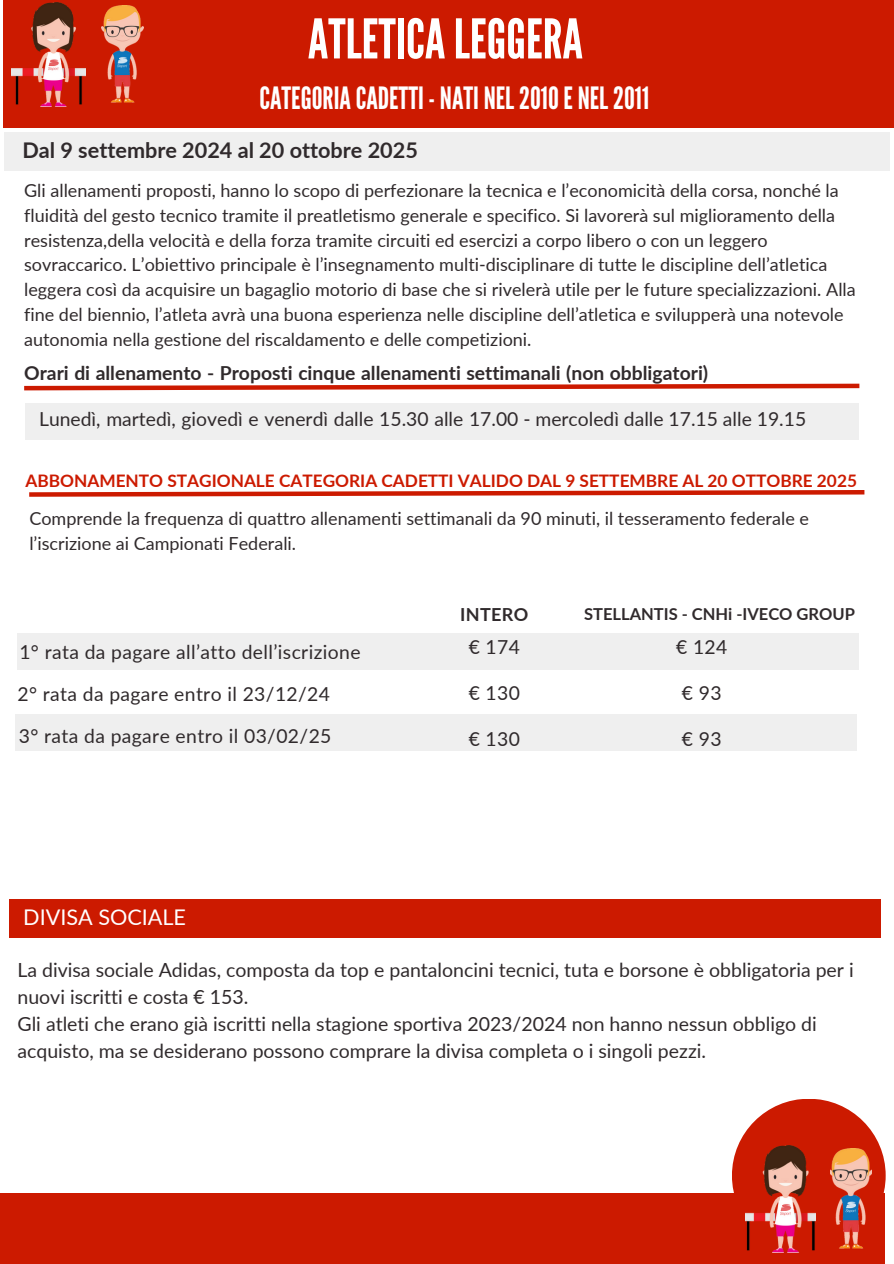
<style>
.page{position:relative;width:894px;height:1264px;background:#fff}
.page>*{position:absolute;margin:0;border:0;box-sizing:border-box;transform-origin:0 0}
.t1{font:54.6px "League Gothic";color:#fff}
.t2{font:30.6px "League Gothic";color:#fff}
.t3{font:700 21.6px "Lato";color:#302a2c}
.t4{font:21.6px "Lato";color:#fff}
.t5{font:19.5px/27px "Lato";color:#302a2c}
.t6{font:19.35px "Lato";letter-spacing:.02em;color:#302a2c}
.t7{font:19.35px "Lato";color:#302a2c}
.t8{font:700 19.35px "Lato";color:#302a2c}
.t9{font:18px/24.8px "Lato";color:#302a2c}
.t10{font:700 18px "Lato";letter-spacing:.02em;color:#302a2c}
.t11{font:700 17.25px "Lato";color:#cc1a00}
.t12{font:700 16.5px "Lato";color:#302a2c}
</style>
<div class="page">
<div style="left:3px;top:0;width:890px;height:128px;background:#cc1a00"></div>
<div style="left:25px;top:404px;width:834px;height:36px;background:#efefef"></div>
<div style="left:731px;top:1098px;width:154px;height:154px;background:#cc1a00;border-radius:50%"></div>
<div style="left:0;top:1192px;width:884px;height:71px;background:#cc1a00"></div>
<div style="left:15px;top:714px;width:841px;height:36px;background:#efefef"></div>
<div style="left:17px;top:634px;width:842px;height:36px;background:#efefef"></div>
<img style="left:12px;top:2px;width:74px;height:104px">
<img style="left:101px;top:5px;width:43px;height:97px">
<img style="left:745px;top:1145px;width:70px;height:107px">
<img style="left:830px;top:1148px;width:40px;height:99px">
<div style="left:4px;top:132px;width:885px;height:39px;background:#efefef"></div>
<svg style="left:24px;top:383px;width:836px;height:8px"></svg>
<div style="left:10px;top:899px;width:870px;height:39px;background:#cc1a00"></div>
<svg style="left:29px;top:490px;width:836px;height:7px"></svg>
<h1 class="t1" style="left:308px;top:7px;width:276px">ATLETICA LEGGERA</h1>
<h1 class="t2" style="left:259px;top:80px;width:391px">CATEGORIA CADETTI - NATI NEL 2010 E NEL 2011</h1>
<p class="t3" style="left:22px;top:136px;width:397px">Dal 9 settembre 2024 al 20 ottobre 2025</p>
<p class="t9" style="left:24px;top:178px;width:832px">Gli allenamenti proposti, hanno lo scopo di perfezionare la tecnica e l’economicità della corsa, nonché la fluidità del gesto tecnico tramite il preatletismo generale e specifico. Si lavorerà sul miglioramento della resistenza,della velocità e della forza tramite circuiti ed esercizi a corpo libero o con un leggero sovraccarico. L’obiettivo principale è l’insegnamento multi-disciplinare di tutte le discipline dell’atletica leggera così da acquisire un bagaglio motorio di base che si rivelerà utile per le future specializzazioni. Alla fine del biennio, l’atleta avrà una buona esperienza nelle discipline dell’atletica e svilupperà una notevole autonomia nella gestione del riscaldamento e delle competizioni.</p>
<p class="t8" style="left:24px;top:360px;width:685px">Orari di allenamento - Proposti cinque allenamenti settimanali (non obbligatori)</p>
<p class="t7" style="left:39px;top:407px;width:768px">Lunedì, martedì, giovedì e venerdì dalle 15.30 alle 17.00 - mercoledì dalle 17.15 alle 19.15</p>
<p class="t11" style="left:25px;top:470px;width:832px">ABBONAMENTO STAGIONALE CATEGORIA CADETTI VALIDO DAL 9 SETTEMBRE AL 20 OTTOBRE 2025</p>
<p class="t9" style="left:29px;top:505px;width:780px">Comprende la frequenza di quattro allenamenti settimanali da 90 minuti, il tesseramento federale e l’iscrizione ai Campionati Federali.</p>
<h5 class="t6" style="left:19px;top:640px;width:342px">1° rata da pagare all’atto dell’iscrizione</h5>
<p class="t6" style="left:18px;top:682px;width:314px">2° rata da pagare entro il 23/12/24</p>
<p class="t6" style="left:19px;top:723px;width:314px">3° rata da pagare entro il 03/02/25</p>
<h4 class="t4" style="left:23px;top:903px;width:164px">DIVISA SOCIALE</h4>
<p class="t10" style="left:460px;top:603px;width:70px">INTERO</p>
<p class="t12" style="left:584px;top:603px;width:272px">STELLANTIS - CNHi -IVECO GROUP</p>
<p class="t6" style="left:468px;top:635px;width:53px">€ 174</p>
<p class="t6" style="left:468px;top:681px;width:53px">€ 130</p>
<p class="t6" style="left:468px;top:727px;width:53px">€ 130</p>
<h3 class="t6" style="left:676px;top:635px;width:53px">€ 124</h3>
<p class="t6" style="left:681px;top:681px;width:41px">€ 93</p>
<h6 class="t6" style="left:681px;top:727px;width:41px">€ 93</h6>
<h2 class="t5" style="left:17px;top:955px;width:837px">La divisa sociale Adidas, composta da top e pantaloncini tecnici, tuta e borsone è obbligatoria per i nuovi iscritti e costa € 153.<br>Gli atleti che erano già iscritti nella stagione sportiva 2023/2024 non hanno nessun obbligo di acquisto, ma se desiderano possono comprare la divisa completa o i singoli pezzi.</h2>
</div>
